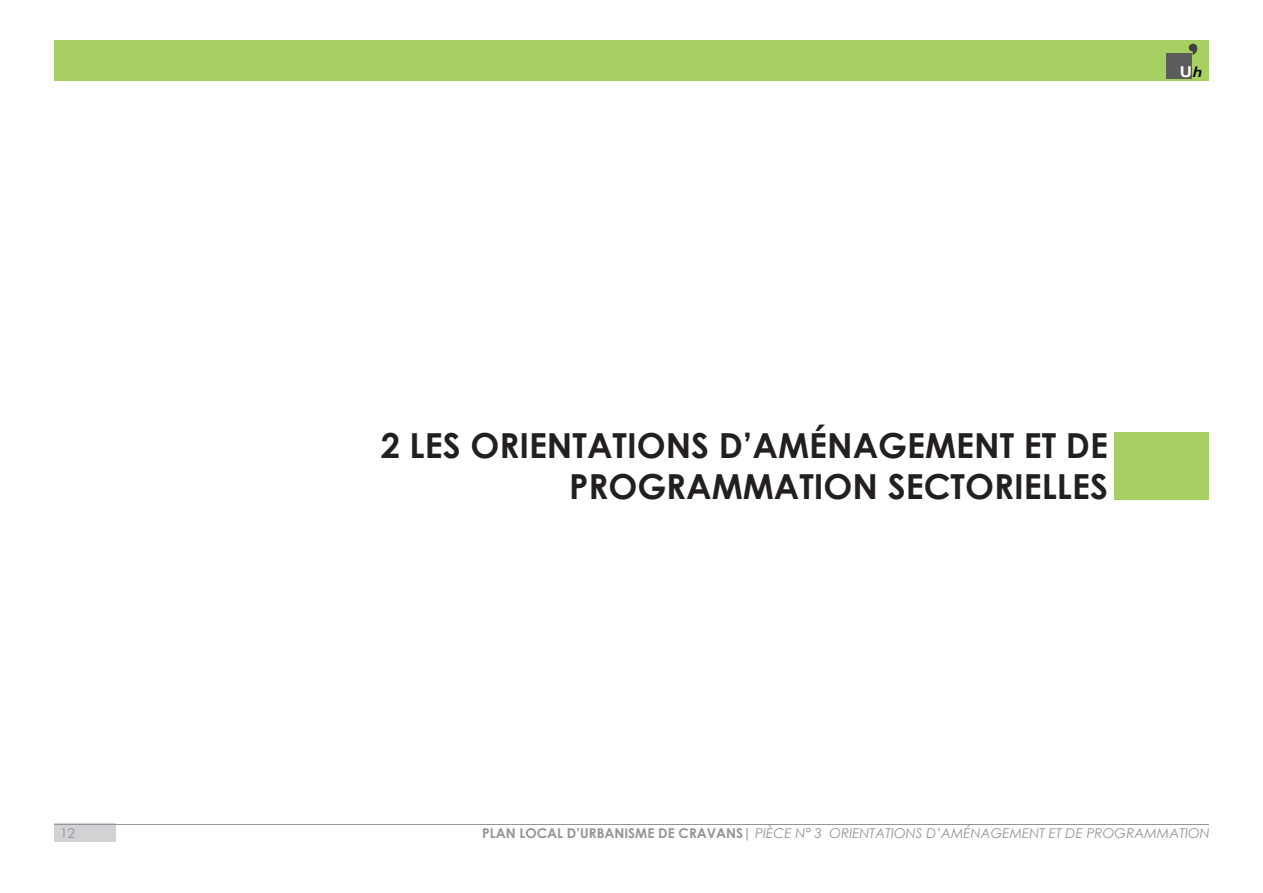
<style>
.page{position:relative;width:1263px;height:893px;background:#fff}
.page>*{position:absolute;margin:0;border:0;box-sizing:border-box;transform-origin:0 0}
.UH_CHAPITRE{font:700 34.5px/41.4px "Century Gothic";color:#231f20;text-align:right}
.t1{font:700 15px "Arial";color:#fff;scale:1.14 1}
.t2{font:italic 13.5px "Century Gothic";color:#939598}
.t3{font:13.5px "Century Gothic";color:#939598}
.s1{font-family:"Corbel";font-style:italic;color:#000}
.s2{font-weight:700;font-style:normal}
</style>
<div class="page">
<div style="left:54px;top:824px;width:61px;height:18px;background:#d1d2d4"></div>
<div style="left:54px;top:40px;width:1155px;height:41px;background:#a6d061"></div>
<svg style="left:1189px;top:44px;width:8px;height:11px"></svg>
<div style="left:1167px;top:53px;width:25px;height:25px;background:#5c5c5c"></div>
<hr style="left:54px;top:824px;width:1155px;height:1px;background:#939598">
<div style="left:1114px;top:432px;width:95px;height:68px;background:#a6d061"></div>
<p class="t3" style="left:60px;top:824px;width:16px">12</p>
<p class="t1" style="left:1180px;top:61px;width:21px">U<span class="s1">h</span></p>
<p class="UH_CHAPITRE" style="left:381px;top:423px;width:729px">2 LES ORIENTATIONS D’AMÉNAGEMENT ET DE<br>PROGRAMMATION SECTORIELLES</p>
<p class="t2" style="left:482px;top:824px;width:729px"><span class="s2">PLAN LOCAL D’URBANISME DE CRAVANS|</span> PIÈCE N° 3 ORIENTATIONS D’AMÉNAGEMENT ET DE PROGRAMMATION</p>
</div>
